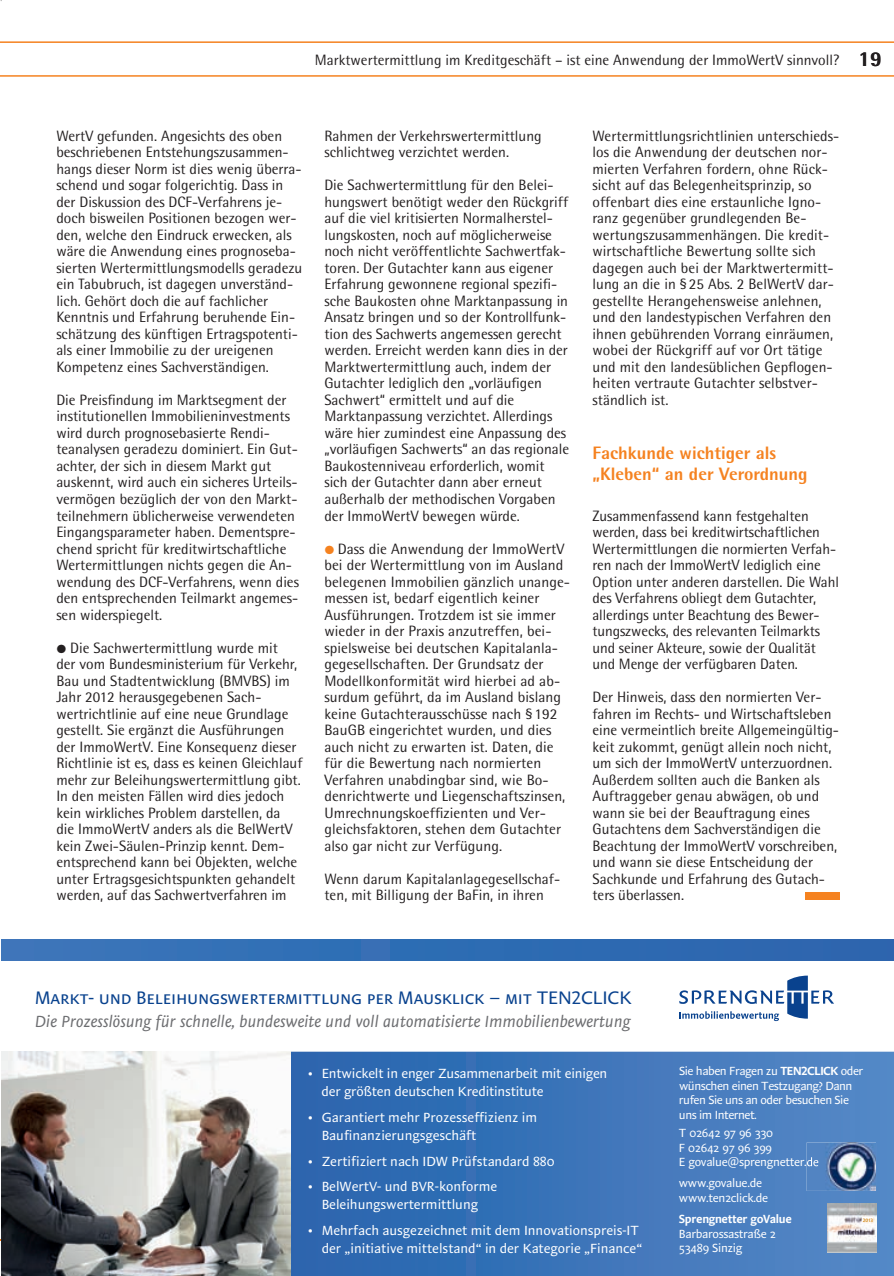
<style>
.page{position:relative;width:894px;height:1276px;background:#fff}
.page>*{position:absolute;margin:0;border:0;box-sizing:border-box;transform-origin:0 0}
.t1{font:18.45px "Stella Expert";letter-spacing:-.015em;color:#09428e}
.t2{font:800 18px/21px "Rotis Semi Sans";color:#f58220}
.t3{font:italic 16.35px "Stella Osf";letter-spacing:-.015em;color:#6c6d70}
.t4{font:15px/16.5px "Rotis Semi Sans";color:#231f20}
.t5{font:13.5px/17.9px "Stella Osf";color:#fff}
.t6{font:12px/14.5px "Stella Osf";letter-spacing:-.025em;color:#fff}
.t7{font:700 12px "Stella Osf";letter-spacing:-.025em;color:#fff}
.t8{font:700 4.95px "Stella Lining";color:#d18718}
.s1{font-weight:800;font-size:21px}
.s2{font-family:"European Pi Three";font-size:12px}
.s3{font-family:"European Pi Three";font-size:12px;color:#f58220}
.s4{font-family:"Stella Lining"}
.s5{font-weight:700}
.s6{font-family:"Stella Lining";font-weight:700}
</style>
<div class="page">
<svg style="left:0;top:41px;width:893px;height:36px"></svg>
<hr style="left:0;top:1238px;width:893px;height:2px;background:#f58220">
<div style="left:805px;top:892px;width:34px;height:7px;background:#f58220"></div>
<svg style="left:679px;top:975px;width:155px;height:45px"></svg>
<div style="left:1px;top:939px;width:892px;height:21px;background:linear-gradient(to right,#3975ba,#2964ae)"></div>
<svg style="left:290px;top:1051px;width:603px;height:224px;background:#3e75b9"></svg>
<img style="left:1px;top:1051px;width:289px;height:224px">
<img style="left:806px;top:1142px;width:69px;height:48px">
<svg style="left:806px;top:1156px;width:12px;height:9px"></svg>
<img style="left:827px;top:1202px;width:48px;height:49px">
<svg style="left:862px;top:1217px;width:11px;height:5px"></svg>
<svg style="left:309px;top:1115px;width:3px;height:4px"></svg>
<svg style="left:309px;top:1228px;width:3px;height:4px"></svg>
<p class="t4" style="left:315px;top:52px;width:568px">Marktwertermittlung im Kreditgeschäft – ist eine Anwendung der ImmoWertV sinnvoll? <span class="s1">19</span></p>
<p class="t4" style="left:56px;top:127px;width:247px">WertV gefunden. Angesichts des oben beschriebenen Entstehungszusammen&shy;hangs dieser Norm ist dies wenig überra&shy;schend und sogar folgerichtig. Dass in der Diskussion des DCF-Verfahrens je&shy;doch bisweilen Positionen bezogen wer&shy;den, welche den Eindruck erwecken, als wäre die Anwendung eines prognoseba&shy;sierten Wertermittlungsmodells geradezu ein Tabubruch, ist dagegen unverständ&shy;lich. Gehört doch die auf fachlicher Kenntnis und Erfahrung beruhende Ein&shy;schätzung des künftigen Ertragspotenti&shy;als einer Immobilie zu der ureigenen Kompetenz eines Sachverständigen.</p>
<p class="t4" style="left:56px;top:391px;width:244px">Die Preisfindung im Marktsegment der institutionellen Immobilieninvestments wird durch prognosebasierte Rendi&shy;teanalysen geradezu dominiert. Ein Gut&shy;achter, der sich in diesem Markt gut auskennt, wird auch ein sicheres Urteils&shy;vermögen bezüglich der von den Markt&shy;teilnehmern üblicherweise verwendeten Eingangsparameter haben. Dementspre&shy;chend spricht für kreditwirtschaftliche Wertermittlungen nichts gegen die An&shy;wendung des DCF-Verfahrens, wenn dies den entsprechenden Teilmarkt angemes&shy;sen widerspiegelt.</p>
<p class="t4" style="left:56px;top:639px;width:248px"><span class="s2">P</span> Die Sachwertermittlung wurde mit<br>der vom Bundesministerium für Verkehr, Bau und Stadtentwicklung (BMVBS) im Jahr 2012 herausgegebenen Sach&shy;wertrichtlinie auf eine neue Grundlage gestellt. Sie ergänzt die Ausführungen der ImmoWertV. Eine Konsequenz dieser Richtlinie ist es, dass es keinen Gleichlauf mehr zur Beleihungswertermittlung gibt.<br>In den meisten Fällen wird dies jedoch kein wirkliches Problem darstellen, da<br>die ImmoWertV anders als die BelWertV kein Zwei-Säulen-Prinzip kennt. Dem&shy;entsprechend kann bei Objekten, welche unter Ertragsgesichtspunkten gehandelt werden, auf das Sachwertverfahren im</p>
<p class="t4" style="left:324px;top:127px;width:219px">Rahmen der Verkehrswertermittlung schlichtweg verzichtet werden.</p>
<p class="t4" style="left:324px;top:177px;width:246px">Die Sachwertermittlung für den Belei&shy;hungswert benötigt weder den Rückgriff auf die viel kritisierten Normalherstel&shy;lungskosten, noch auf möglicherweise noch nicht veröffentlichte Sachwertfak&shy;toren. Der Gutachter kann aus eigener Erfahrung gewonnene regional spezifi&shy;sche Baukosten ohne Marktanpassung in Ansatz bringen und so der Kontrollfunk&shy;tion des Sachwerts angemessen gerecht werden. Erreicht werden kann dies in der Marktwertermittlung auch, indem der Gutachter lediglich den „vorläufigen Sachwert“ ermittelt und auf die Marktanpassung verzichtet. Allerdings wäre hier zumindest eine Anpassung des „vorläufigen Sachwerts“ an das regionale Baukostenniveau erforderlich, womit sich der Gutachter dann aber erneut außerhalb der methodischen Vorgaben der ImmoWertV bewegen würde.</p>
<p class="t4" style="left:324px;top:540px;width:247px"><span class="s3">P</span> Dass die Anwendung der ImmoWertV bei der Wertermittlung von im Ausland belegenen Immobilien gänzlich unange&shy;messen ist, bedarf eigentlich keiner Ausführungen. Trotzdem ist sie immer wieder in der Praxis anzutreffen, bei&shy;spielsweise bei deutschen Kapitalanla&shy;gegesellschaften. Der Grundsatz der Modellkonformität wird hierbei ad ab&shy;surdum geführt, da im Ausland bislang keine Gutachterausschüsse nach § 192<br>BauGB eingerichtet wurden, und dies auch nicht zu erwarten ist. Daten, die für die Bewertung nach normierten Verfahren unabdingbar sind, wie Bo&shy;denrichtwerte und Liegenschaftszinsen, Umrechnungskoeffizienten und Ver&shy;gleichsfaktoren, stehen dem Gutachter also gar nicht zur Verfügung.</p>
<p class="t4" style="left:324px;top:870px;width:237px">Wenn darum Kapitalanlagegesellschaf&shy;ten, mit Billigung der BaFin, in ihren</p>
<p class="t4" style="left:592px;top:127px;width:248px">Wertermittlungsrichtlinien unterschieds&shy;los die Anwendung der deutschen nor&shy;mierten Verfahren fordern, ohne Rück&shy;sicht auf das Belegenheitsprinzip, so offenbart dies eine erstaunliche Igno&shy;ranz gegenüber grundlegenden Be&shy;wertungszusammenhängen. Die kredit&shy;wirtschaftliche Bewertung sollte sich dagegen auch bei der Marktwertermitt&shy;lung an die in § 25 Abs. 2 BelWertV dar&shy;gestellte Herangehensweise anlehnen, und den landestypischen Verfahren den ihnen gebührenden Vorrang einräumen, wobei der Rückgriff auf vor Ort tätige und mit den landesüblichen Gepflogen&shy;heiten vertraute Gutachter selbstver&shy;ständlich ist.</p>
<p class="t2" style="left:592px;top:442px;width:216px">Fachkunde wichtiger als „Kleben“ an der Verordnung</p>
<p class="t4" style="left:592px;top:507px;width:248px">Zusammenfassend kann festgehalten werden, dass bei kreditwirtschaftlichen Wertermittlungen die normierten Verfah&shy;ren nach der ImmoWertV lediglich eine Option unter anderen darstellen. Die Wahl des Verfahrens obliegt dem Gutachter, allerdings unter Beachtung des Bewer&shy;tungszwecks, des relevanten Teilmarkts und seiner Akteure, sowie der Qualität und Menge der verfügbaren Daten.</p>
<p class="t4" style="left:592px;top:688px;width:248px">Der Hinweis, dass den normierten Ver&shy;fahren im Rechts- und Wirtschaftsleben eine vermeintlich breite Allgemeingültig&shy;keit zukommt, genügt allein noch nicht, um sich der ImmoWertV unterzuordnen.<br>Außerdem sollten auch die Banken als Auftraggeber genau abwägen, ob und wann sie bei der Beauftragung eines Gutachtens dem Sachverständigen die Beachtung der ImmoWertV vorschreiben, und wann sie diese Entscheidung der Sachkunde und Erfahrung des Gutach&shy;ters überlassen.</p>
<p class="t1" style="left:35px;top:987px;width:598px">Markt- und Beleihungswertermittlung per Mausklick – mit TEN<span class="s4">2</span>CLICK</p>
<p class="t3" style="left:35px;top:1011px;width:597px">Die Prozesslösung für schnelle, bundesweite und voll automatisierte Immobilienbewertung</p>
<p class="t5" style="left:321px;top:1064px;width:287px">Entwickelt in enger Zusammenarbeit mit einigen der größten deutschen Kreditinstitute</p>
<p class="t5" style="left:321px;top:1108px;width:217px">Garantiert mehr Prozesseffizienz im<br>Baufinanzierungsgeschäft</p>
<p class="t5" style="left:321px;top:1148px;width:234px;line-height:25.7px">Zertifiziert nach IDW Prüfstandard 880<br>BelWertV- und BVR-konforme</p>
<p class="t5" style="left:321px;top:1191px;width:319px;line-height:25.7px">Beleihungswertermittlung<br>Mehrfach ausgezeichnet mit dem Innovationspreis-IT</p>
<p class="t5" style="left:321px;top:1239px;width:322px">der „initiative mittelstand“ in der Kategorie „Finance“</p>
<p class="t6" style="left:678px;top:1063px;width:186px">Sie haben Fragen zu <span class="s5">TEN</span><span class="s6">2</span><span class="s5">CLICK</span> oder wünschen einen Testzugang? Dann rufen Sie uns an oder besuchen Sie uns im Internet.</p>
<p class="t6" style="left:678px;top:1125px;width:141px">T 02642 97 96 330<br>F 02642 97 96 399<br>E govalue@sprengnetter.de</p>
<p class="t6" style="left:678px;top:1174px;width:91px;line-height:15.3px">www.govalue.de www.ten2click.de</p>
<p class="t7" style="left:679px;top:1211px;width:114px">Sprengnetter goValue</p>
<p class="t6" style="left:679px;top:1226px;width:98px">Barbarossastraße 2<br>53489 Sinzig</p>
<p class="t8" style="left:862px;top:1216px;width:12px">2013</p>
</div>
